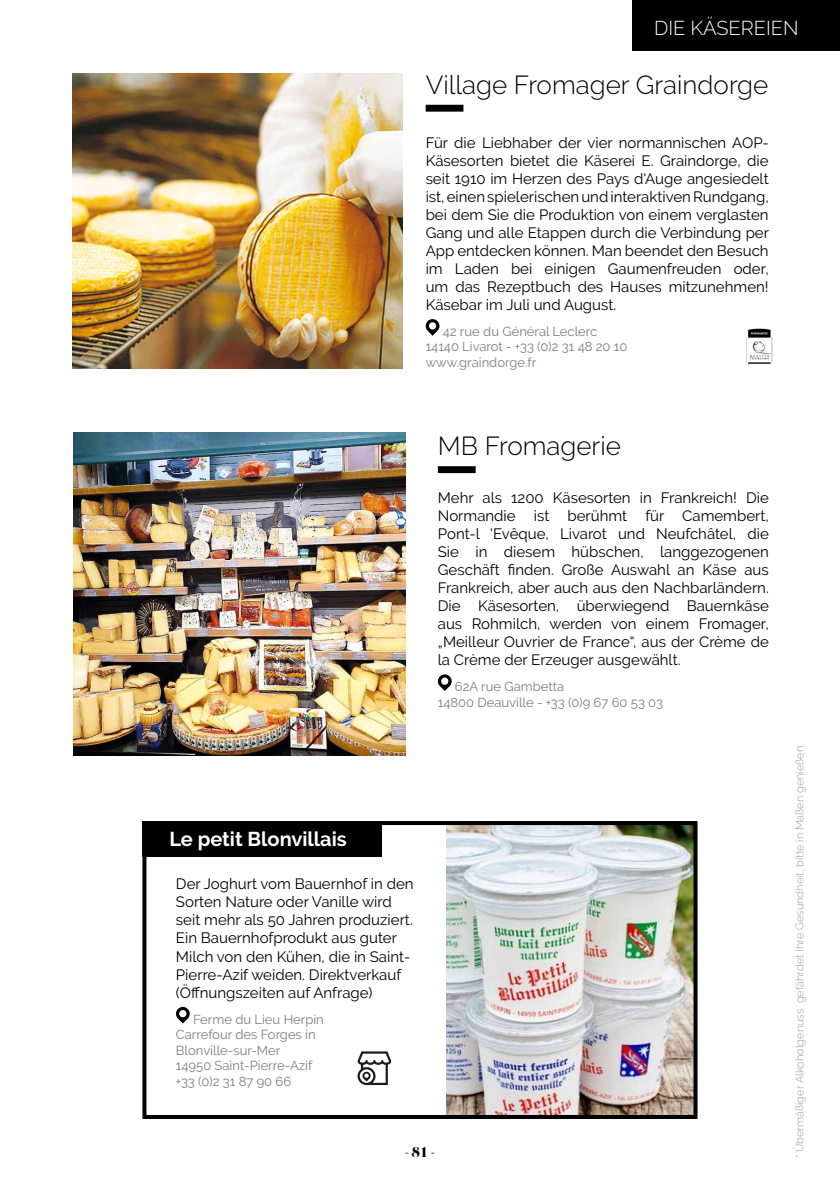
<style>
.page{position:relative;width:840px;height:1191px;background:#fff}
.page>*{position:absolute;margin:0;border:0;box-sizing:border-box;transform-origin:0 0}
.t1{font:300 26px "Raleway";color:#000}
.t2{font:700 20px "Raleway";color:#fff}
.t3{font:300 20px "Raleway";color:#fff}
.t4{font:15px/18px "Raleway";color:#000;text-align:justify}
.t5{font:14px "Pistilli";color:#000}
.t6{font:13px/15.6px "Raleway";color:#7e7e7d}
.t7{font:300 11px "Raleway";color:#9d9d9c}
</style>
<div class="page">
<div style="left:632px;top:0;width:207px;height:50px;background:#000"></div>
<img style="left:72px;top:73px;width:330px;height:296px">
<div style="left:425px;top:105px;width:38px;height:7px;background:#000"></div>
<svg style="left:425px;top:319px;width:14px;height:17px"></svg>
<svg style="left:437px;top:674px;width:14px;height:17px"></svg>
<div style="left:437px;top:466px;width:38px;height:7px;background:#000"></div>
<img style="left:73px;top:432px;width:332px;height:323px">
<img style="left:746px;top:328px;width:26px;height:36px">
<img style="left:446px;top:826px;width:246px;height:288px">
<svg style="left:176px;top:1007px;width:14px;height:16px"></svg>
<div style="left:142px;top:821px;width:555px;height:298px;border:4px solid #000"></div>
<div style="left:142px;top:821px;width:239px;height:35px;background:#000"></div>
<svg style="left:357px;top:1051px;width:34px;height:34px"></svg>
<h2 class="t3" style="left:653px;top:16px;width:146px">DIE KÄSEREIEN</h2>
<h1 class="t1" style="left:425px;top:69px;width:344px">Village Fromager Graindorge</h1>
<p class="t4" style="left:425px;top:133px;width:345px">Für die Liebhaber der vier normannischen AOP-Käsesorten bietet die Käserei E. Graindorge, die seit 1910 im Herzen des Pays d'Auge angesiedelt ist, einen spielerischen und interaktiven Rundgang, bei dem Sie die Produktion von einem verglasten Gang und alle Etappen durch die Verbindung per App entdecken können. Man beendet den Besuch im Laden bei einigen Gaumenfreuden oder, um das Rezeptbuch des Hauses mitzunehmen!<br>Käsebar im Juli und August.</p>
<p class="t6" style="left:425px;top:323px;width:203px;text-indent:17px">42 rue du Général Leclerc<br>14140 Livarot - +33 (0)2 31 48 20 10 www.graindorge.fr</p>
<h1 class="t1" style="left:437px;top:431px;width:185px">MB Fromagerie</h1>
<p class="t4" style="left:437px;top:488px;width:332px">Mehr als 1200 Käsesorten in Frankreich! Die Normandie ist berühmt für Camembert, Pont-l 'Evêque, Livarot und Neufchâtel, die Sie in diesem hübschen, langgezogenen Geschäft finden. Große Auswahl an Käse aus Frankreich, aber auch aus den Nachbarländern.<br>Die Käsesorten, überwiegend Bauernkäse aus Rohmilch, werden von einem Fromager, „Meilleur Ouvrier de France“, aus der Crème de la Crème der Erzeuger ausgewählt.</p>
<p class="t6" style="left:437px;top:678px;width:227px;text-indent:17px">62A rue Gambetta<br>14800 Deauville - +33 (0)9 67 60 53 03</p>
<h2 class="t2" style="left:169px;top:827px;width:179px">Le petit Blonvillais</h2>
<p class="t4" style="left:176px;top:875px;width:239px;text-align:left">Der Joghurt vom Bauernhof in den Sorten Nature oder Vanille wird seit mehr als 50 Jahren produziert.<br>Ein Bauernhofprodukt aus guter Milch von den Kühen, die in Saint-Pierre-Azif weiden. Direktverkauf (Öffnungszeiten auf Anfrage)</p>
<p class="t6" style="left:176px;top:1011px;width:149px;text-indent:17px">Ferme du Lieu Herpin<br>Carrefour des Forges in<br>Blonville-sur-Mer<br>14950 Saint-Pierre-Azif +33 (0)2 31 87 90 66</p>
<p class="t5" style="left:404px;top:1142px;width:32px">- 81 -</p>
<p class="t7" style="left:792px;top:1158px;width:416px;rotate:-90deg">* Übermäßiger Alkoholgenuss gefährdet Ihre Gesundheit, bitte in Maßen genießen.</p>
</div>
